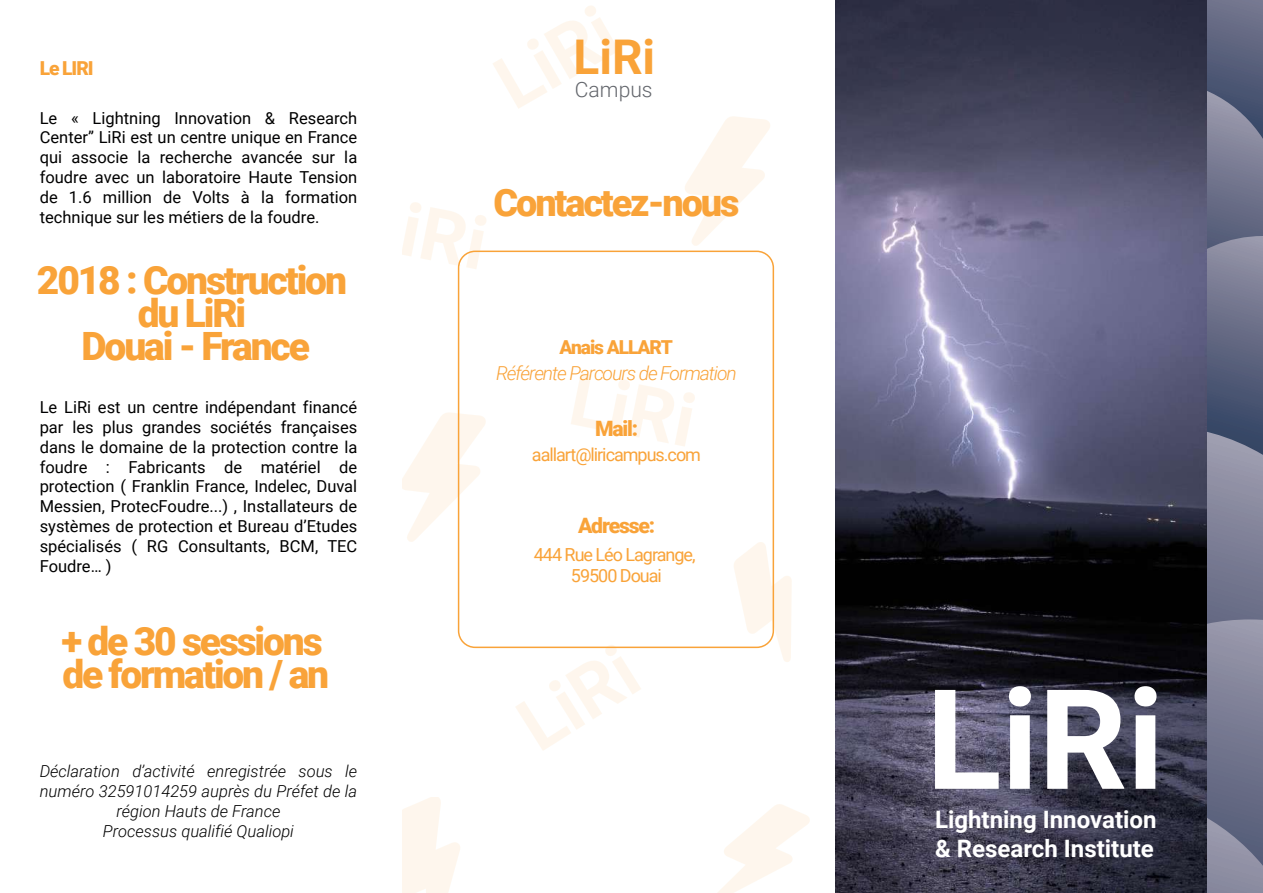
<style>
.page{position:relative;width:1263px;height:893px;background:#fff}
.page>*{position:absolute;margin:0;border:0;box-sizing:border-box;transform-origin:0 0}
.t1{font:700 139.05px "Roboto";color:#fff}
.t2{font:700 47.85px "Roboto";color:#f9a339}
.t3{font:900 39px/33px "Roboto";letter-spacing:-.055em;color:#f9a339;text-align:center}
.t4{font:900 37.8px "Roboto";letter-spacing:-.055em;color:#f9a339}
.t5{font:700 24px/28.8px "Roboto";color:#fff}
.t6{font:900 21.15px "Roboto";letter-spacing:-.055em;color:#f9a339}
.t7{font:300 21.15px "Roboto";color:#63666c}
.t8{font:italic 300 19.2px "Roboto";letter-spacing:-.055em;color:#f9a339}
.t9{font:900 19.2px "Roboto";letter-spacing:-.055em;color:#f9a339}
.t10{font:18px/21.6px "Roboto";letter-spacing:-.055em;color:#f9a339;text-align:center}
.t11{font:16.5px/19.8px "Roboto";color:#000001;text-align:justify}
.t12{font:italic 300 16.5px/19.8px "Roboto";color:#000001;text-align:center}
</style>
<div class="page">
<svg style="left:1206px;top:1px;width:57px;height:79px;background:#606580"></svg>
<svg style="left:1206px;top:80px;width:57px;height:156px;background:#6d728a"></svg>
<svg style="left:1206px;top:236px;width:57px;height:189px;background:#666c85"></svg>
<svg style="left:1206px;top:425px;width:57px;height:194px;background:#7a7c93"></svg>
<svg style="left:1206px;top:619px;width:57px;height:170px;background:#7d7f96"></svg>
<svg style="left:1206px;top:789px;width:57px;height:104px;background:#767990"></svg>
<img style="left:835px;top:1px;width:371px;height:892px">
<svg style="left:402px;top:6px;width:408px;height:886px"></svg>
<hr style="left:0;top:0;width:1263px;height:1px;background:#575a5b">
<div style="left:458px;top:251px;width:316px;height:397px;border:2px solid #f9a339;border-radius:17px"></div>
<p class="t9" style="left:40px;top:54px;width:55px">Le LIRI</p>
<p class="t11" style="left:40px;top:107px;width:319px">Le « Lightning Innovation &amp; Research Center” LiRi est un centre unique en France qui associe la recherche avancée sur la foudre avec un laboratoire Haute Tension de 1.6 million de Volts à la formation technique sur les métiers de la foudre.</p>
<h3 class="t3" style="left:37px;top:262px;width:312px">2018 : Construction du LiRi<br>Douai - France</h3>
<p class="t11" style="left:40px;top:397px;width:319px">Le LiRi est un centre indépendant financé par les plus grandes sociétés françaises dans le domaine de la protection contre la foudre : Fabricants de matériel de protection ( Franklin France, Indelec, Duval Messien, ProtecFoudre...) , Installateurs de systèmes de protection et Bureau d’Etudes spécialisés ( RG Consultants, BCM, TEC Foudre… )</p>
<h3 class="t3" style="left:61px;top:623px;width:269px;text-align:left">+ de 30 sessions de formation / an</h3>
<p class="t12" style="left:40px;top:761px;width:319px">Déclaration d’activité enregistrée sous le numéro 32591014259 auprès du Préfet de la région Hauts de France<br>Processus qualifié Qualiopi</p>
<h2 class="t2" style="left:573px;top:24px;width:83px">LiRi</h2>
<p class="t7" style="left:575px;top:74px;width:79px">Campus</p>
<h3 class="t4" style="left:493px;top:176px;width:248px">Contactez-nous</h3>
<p class="t9" style="left:559px;top:333px;width:115px">Anais ALLART</p>
<p class="t8" style="left:496px;top:359px;width:242px">Référente Parcours de Formation</p>
<p class="t6" style="left:595px;top:414px;width:45px">Mail:</p>
<p class="t10" style="left:532px;top:443px;width:171px">aallart@liricampus.com</p>
<p class="t6" style="left:578px;top:511px;width:78px">Adresse:</p>
<p class="t10" style="left:534px;top:543px;width:163px">444 Rue Léo Lagrange,<br>59500 Douai</p>
<h1 class="t1" style="left:926px;top:642px;width:239px">LiRi</h1>
<h3 class="t5" style="left:935px;top:804px;width:223px">Lightning Innovation &amp; Research Institute</h3>
</div>
